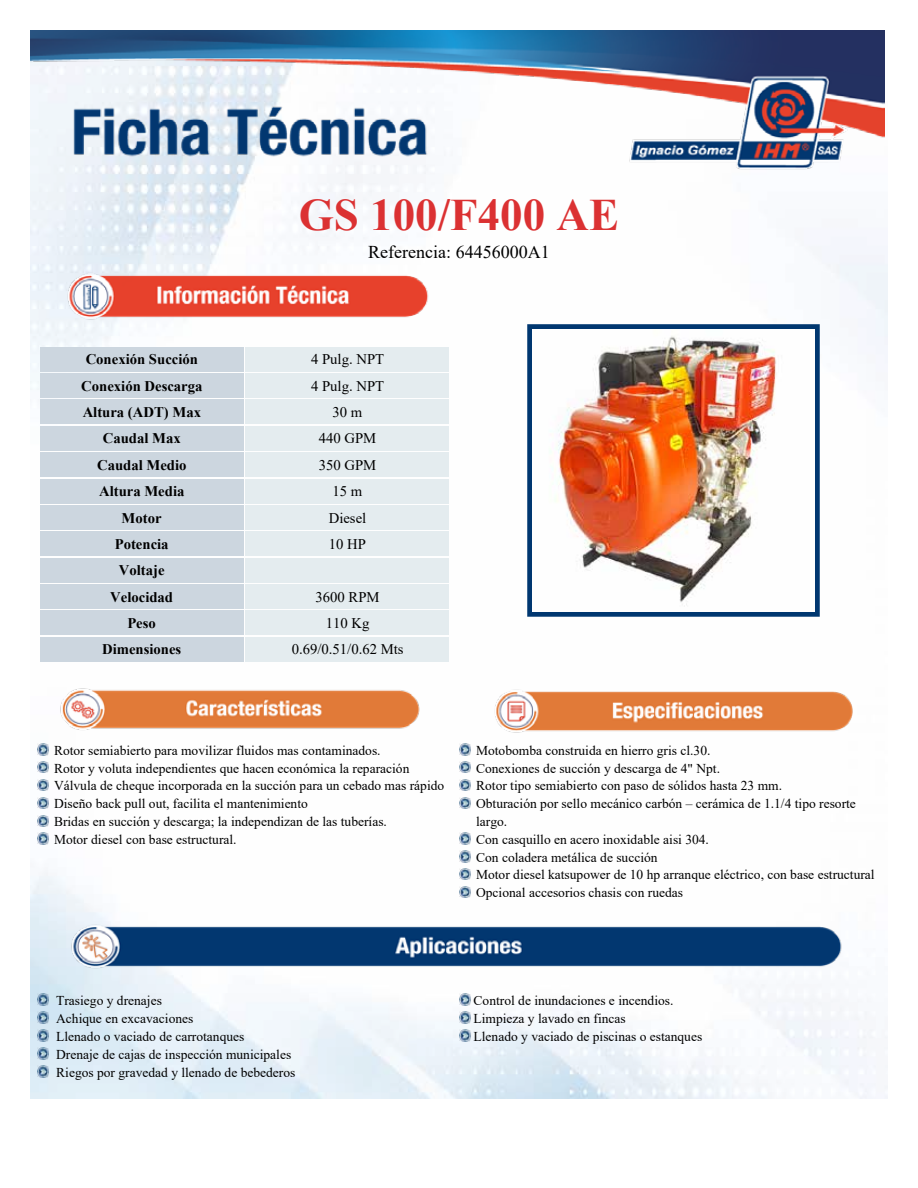
<style>
.page{position:relative;width:918px;height:1188px;background:#fff}
.page>*{position:absolute;margin:0;border:0;box-sizing:border-box;transform-origin:0 0}
.t1{font:700 45px "Times New Roman";color:#db3132}
.t2{font:18px "Times New Roman";color:#000}
.t3{font:700 14.7px/26.4px "Times New Roman";color:#000;text-align:center}
.t4{font:14.7px "Times New Roman";color:#000}
.t5{font:13.5px/17.9px "Times New Roman";color:#000}
</style>
<div class="page">
<img style="left:30px;top:188px;width:858px;height:911px">
<img style="left:30px;top:30px;width:855px;height:158px">
<img style="left:51px;top:262px;width:387px;height:68px">
<div style="left:527px;top:324px;width:293px;height:293px;border:6px solid #003770"></div>
<img style="left:533px;top:330px;width:281px;height:281px">
<div style="left:40px;top:347px;width:203px;height:24px;background:#ccd6df"></div>
<div style="left:246px;top:347px;width:203px;height:24px;background:#e4ecef"></div>
<div style="left:40px;top:373px;width:203px;height:25px;background:#ccd6df"></div>
<div style="left:246px;top:373px;width:203px;height:25px;background:#e4ecef"></div>
<div style="left:40px;top:400px;width:203px;height:24px;background:#ccd6df"></div>
<div style="left:246px;top:400px;width:203px;height:24px;background:#e4ecef"></div>
<div style="left:40px;top:426px;width:203px;height:24px;background:#ccd6df"></div>
<div style="left:246px;top:426px;width:203px;height:24px;background:#e4ecef"></div>
<div style="left:40px;top:453px;width:203px;height:24px;background:#ccd6df"></div>
<div style="left:246px;top:453px;width:203px;height:24px;background:#e4ecef"></div>
<div style="left:40px;top:479px;width:203px;height:24px;background:#ccd6df"></div>
<div style="left:246px;top:479px;width:203px;height:24px;background:#e4ecef"></div>
<div style="left:40px;top:505px;width:203px;height:24px;background:#ccd6df"></div>
<div style="left:246px;top:505px;width:203px;height:24px;background:#e4ecef"></div>
<div style="left:40px;top:532px;width:203px;height:24px;background:#ccd6df"></div>
<div style="left:246px;top:532px;width:203px;height:24px;background:#e4ecef"></div>
<div style="left:40px;top:558px;width:203px;height:24px;background:#ccd6df"></div>
<div style="left:246px;top:558px;width:203px;height:24px;background:#e4ecef"></div>
<div style="left:40px;top:584px;width:203px;height:25px;background:#ccd6df"></div>
<div style="left:246px;top:584px;width:203px;height:25px;background:#e4ecef"></div>
<div style="left:40px;top:611px;width:203px;height:24px;background:#ccd6df"></div>
<div style="left:246px;top:611px;width:203px;height:24px;background:#e4ecef"></div>
<div style="left:40px;top:637px;width:203px;height:24px;background:#ccd6df"></div>
<div style="left:246px;top:637px;width:203px;height:24px;background:#e4ecef"></div>
<img style="left:51px;top:679px;width:387px;height:61px">
<img style="left:480px;top:679px;width:387px;height:61px">
<svg style="left:38px;top:744px;width:11px;height:11px"></svg>
<svg style="left:38px;top:762px;width:11px;height:11px"></svg>
<svg style="left:38px;top:779px;width:11px;height:12px"></svg>
<svg style="left:38px;top:797px;width:11px;height:12px"></svg>
<svg style="left:38px;top:815px;width:11px;height:11px"></svg>
<svg style="left:38px;top:833px;width:11px;height:11px"></svg>
<svg style="left:459px;top:744px;width:11px;height:11px"></svg>
<svg style="left:459px;top:762px;width:11px;height:11px"></svg>
<svg style="left:459px;top:779px;width:11px;height:12px"></svg>
<svg style="left:459px;top:797px;width:11px;height:12px"></svg>
<svg style="left:459px;top:833px;width:11px;height:11px"></svg>
<svg style="left:459px;top:851px;width:11px;height:11px"></svg>
<svg style="left:459px;top:869px;width:11px;height:11px"></svg>
<svg style="left:459px;top:886px;width:11px;height:12px"></svg>
<img style="left:54px;top:901px;width:810px;height:90px">
<svg style="left:38px;top:994px;width:11px;height:11px"></svg>
<svg style="left:38px;top:1012px;width:11px;height:11px"></svg>
<svg style="left:38px;top:1030px;width:11px;height:11px"></svg>
<svg style="left:38px;top:1048px;width:11px;height:11px"></svg>
<svg style="left:38px;top:1066px;width:11px;height:11px"></svg>
<svg style="left:459px;top:994px;width:11px;height:11px"></svg>
<svg style="left:459px;top:1012px;width:11px;height:11px"></svg>
<svg style="left:459px;top:1030px;width:11px;height:11px"></svg>
<h1 class="t1" style="left:299px;top:183px;width:322px">GS 100/F400 AE</h1>
<h2 class="t2" style="left:368px;top:239px;width:183px">Referencia: 64456000A1</h2>
<p class="t3" style="left:86px;top:346px;width:114px">Conexión Succión</p>
<p class="t4" style="left:311px;top:349px;width:75px">4 Pulg. NPT</p>
<p class="t3" style="left:81px;top:372px;width:123px">Conexión Descarga</p>
<p class="t4" style="left:311px;top:375px;width:75px">4 Pulg. NPT</p>
<p class="t3" style="left:83px;top:399px;width:120px">Altura (ADT) Max</p>
<p class="t4" style="left:333px;top:402px;width:31px">30 m</p>
<p class="t3" style="left:103px;top:425px;width:79px">Caudal Max</p>
<p class="t4" style="left:319px;top:428px;width:59px">440 GPM</p>
<p class="t3" style="left:97px;top:451px;width:91px">Caudal Medio</p>
<p class="t4" style="left:319px;top:455px;width:59px">350 GPM</p>
<p class="t3" style="left:99px;top:478px;width:87px">Altura Media</p>
<p class="t4" style="left:333px;top:481px;width:31px">15 m</p>
<p class="t3" style="left:122px;top:504px;width:41px">Motor</p>
<p class="t4" style="left:329px;top:507px;width:39px">Diesel</p>
<p class="t3" style="left:115px;top:530px;width:55px">Potencia</p>
<p class="t4" style="left:329px;top:534px;width:39px">10 HP</p>
<p class="t3" style="left:110px;top:557px;width:64px">Voltaje<br>Velocidad</p>
<p class="t4" style="left:316px;top:586px;width:66px">3600 RPM</p>
<p class="t3" style="left:127px;top:610px;width:30px">Peso</p>
<p class="t4" style="left:326px;top:613px;width:45px">110 Kg</p>
<p class="t3" style="left:102px;top:636px;width:81px">Dimensiones</p>
<p class="t4" style="left:292px;top:639px;width:113px">0.69/0.51/0.62 Mts</p>
<p class="t5" style="left:54px;top:741px;width:392px">Rotor semiabierto para movilizar fluidos mas contaminados.<br>Rotor y voluta independientes que hacen económica la reparación Válvula de cheque incorporada en la succión para un cebado mas rápido Diseño back pull out, facilita el mantenimiento<br>Bridas en succión y descarga; la independizan de las tuberías.<br>Motor diesel con base estructural.</p>
<p class="t5" style="left:476px;top:741px;width:400px">Motobomba construida en hierro gris cl.30.<br>Conexiones de succión y descarga de 4" Npt.<br>Rotor tipo semiabierto con paso de sólidos hasta 23 mm.<br>Obturación por sello mecánico carbón – cerámica de 1.1/4 tipo resorte largo.<br>Con casquillo en acero inoxidable aisi 304.<br>Con coladera metálica de succión<br>Motor diesel katsupower de 10 hp arranque eléctrico, con base estructural Opcional accesorios chasis con ruedas</p>
<p class="t5" style="left:56px;top:991px;width:241px">Trasiego y drenajes<br>Achique en excavaciones<br>Llenado o vaciado de carrotanques<br>Drenaje de cajas de inspección municipales Riegos por gravedad y llenado de bebederos</p>
<p class="t5" style="left:474px;top:991px;width:230px">Control de inundaciones e incendios.<br>Limpieza y lavado en fincas<br>Llenado y vaciado de piscinas o estanques</p>
</div>
